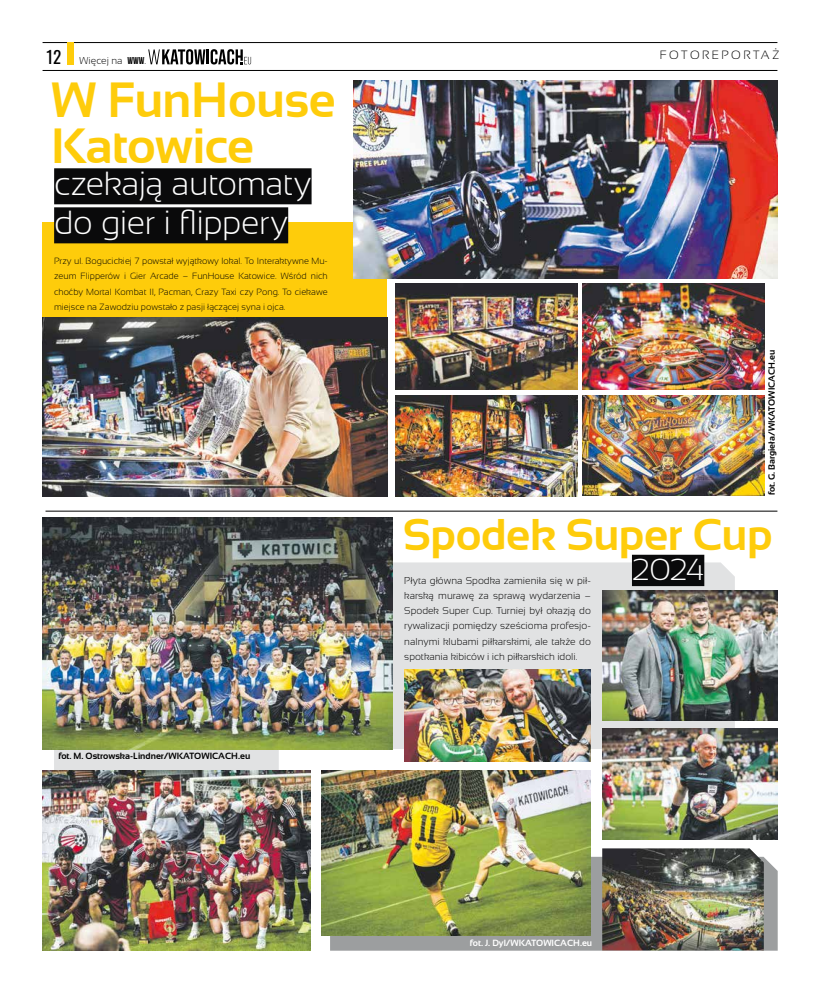
<style>
.page{position:relative;width:820px;height:993px;background:#fff}
.page>*{position:absolute;margin:0;border:0;box-sizing:border-box;transform-origin:0 0}
.t1{font:700 49.4px/46.4px "Sansation";letter-spacing:-.015em;color:#fecc0b}
.t2{font:700 44.4px "Sansation";color:#fecc0b}
.t3{font:300 33.4px/39px "Sansation";letter-spacing:-.015em;color:#fff}
.t4{font:300 30.3px "Sansation";color:#fff}
.t5{font:300 12px "Sansation";letter-spacing:.2em;color:#000}
.t6{font:300 10px/15.2px "Sansation";color:#000;text-align:justify}
.t7{font:300 9px/15.2px "Sansation";color:#000;text-align:justify}
.t8{font:700 9px "Sansation";color:#000}
.t9{font:700 9px "Sansation";color:#fff}
.s1{font-family:"Oswald";font-weight:400;font-size:17px}
.s2{font-family:"Bebas Neue";font-weight:400}
</style>
<div class="page">
<hr style="left:43px;top:42px;width:734px;height:1px;background:#000">
<svg style="left:148px;top:49px;width:103px;height:15px"></svg>
<hr style="left:43px;top:70px;width:734px;height:1px;background:#000">
<div style="left:67px;top:43px;width:6px;height:22px;background:#fecc0b"></div>
<div style="left:42px;top:222px;width:345px;height:104px;background:#fecc0b"></div>
<hr style="left:45px;top:510px;width:732px;height:1px;background:#000">
<img style="left:353px;top:81px;width:424px;height:197px">
<img style="left:43px;top:317px;width:344px;height:179px">
<img style="left:582px;top:395px;width:182px;height:100px">
<img style="left:395px;top:395px;width:182px;height:101px">
<img style="left:582px;top:283px;width:182px;height:106px">
<img style="left:395px;top:283px;width:182px;height:106px">
<div style="left:54px;top:168px;width:257px;height:36px;background:#0a0a0b"></div>
<div style="left:54px;top:207px;width:234px;height:36px;background:#0a0a0b"></div>
<svg style="left:330px;top:856px;width:447px;height:94px;fill:#9c9e9f"></svg>
<svg style="left:54px;top:748px;width:225px;height:22px;fill:#e1e2e3"></svg>
<div style="left:393px;top:562px;width:341px;height:186px;background:#e1e2e3"></div>
<div style="left:631px;top:554px;width:73px;height:32px;background:#0a0a0b"></div>
<img style="left:43px;top:517px;width:350px;height:231px">
<img style="left:404px;top:669px;width:186px;height:92px">
<img style="left:602px;top:728px;width:175px;height:111px">
<img style="left:602px;top:590px;width:175px;height:130px">
<img style="left:43px;top:770px;width:267px;height:180px">
<img style="left:321px;top:770px;width:269px;height:164px">
<img style="left:602px;top:848px;width:161px;height:102px">
<p class="t6" style="left:46px;top:53px;width:101px"><span class="s1">12</span> Więcej na <span class="s2">WWW</span>.</p>
<p class="t5" style="left:659px;top:48px;width:121px">f ot ore portaż</p>
<h1 class="t1" style="left:51px;top:77px;width:286px">W FunHouse<br>Katowice</h1>
<h3 class="t3" style="left:54px;top:164px;width:259px">czekają automaty do gier i flippery</h3>
<p class="t7" style="left:54px;top:253px;width:275px">Przy ul. Bogucickiej 7 powstał wyjątkowy lokal. To I nteraktywne Mu&shy;zeum Flipperów i Gier Arcade – FunHouse Katowice. Wśród nich choćby Mortal Kombat II, Pacman, Crazy Taxi czy Pong. To ciekawe miejsce na Zawodziu powstało z pasji łączącej syna i ojca.</p>
<p class="t8" style="left:58px;top:751px;width:118px">fot. M. Ostrowska-Lindner/WKATOWI</p>
<p class="t8" style="left:212px;top:751px;width:40px">CACH.eu</p>
<p class="t8" style="left:766px;top:495px;width:147px;rotate:-90deg">fot. G. Bargieła/WKATOWICACH.eu</p>
<h2 class="t2" style="left:403px;top:509px;width:371px">Spodek Super Cup</h2>
<h3 class="t4" style="left:631px;top:553px;width:74px">2024</h3>
<p class="t6" style="left:404px;top:572px;width:188px">Płyta główna Spodka zamieniła się w pił&shy;karską murawę za sprawą wydarzenia – Spodek Super Cup. Turniej był okazją do rywalizacji pomiędzy sześcioma profesjo&shy;nalnymi klubami piłkarskimi, ale także do spotkania kibiców i ich piłkarskich idoli.</p>
<p class="t9" style="left:469px;top:937px;width:48px">fot. J. Dyl/WKATOWI</p>
<p class="t9" style="left:554px;top:937px;width:40px">CACH.eu</p>
</div>
